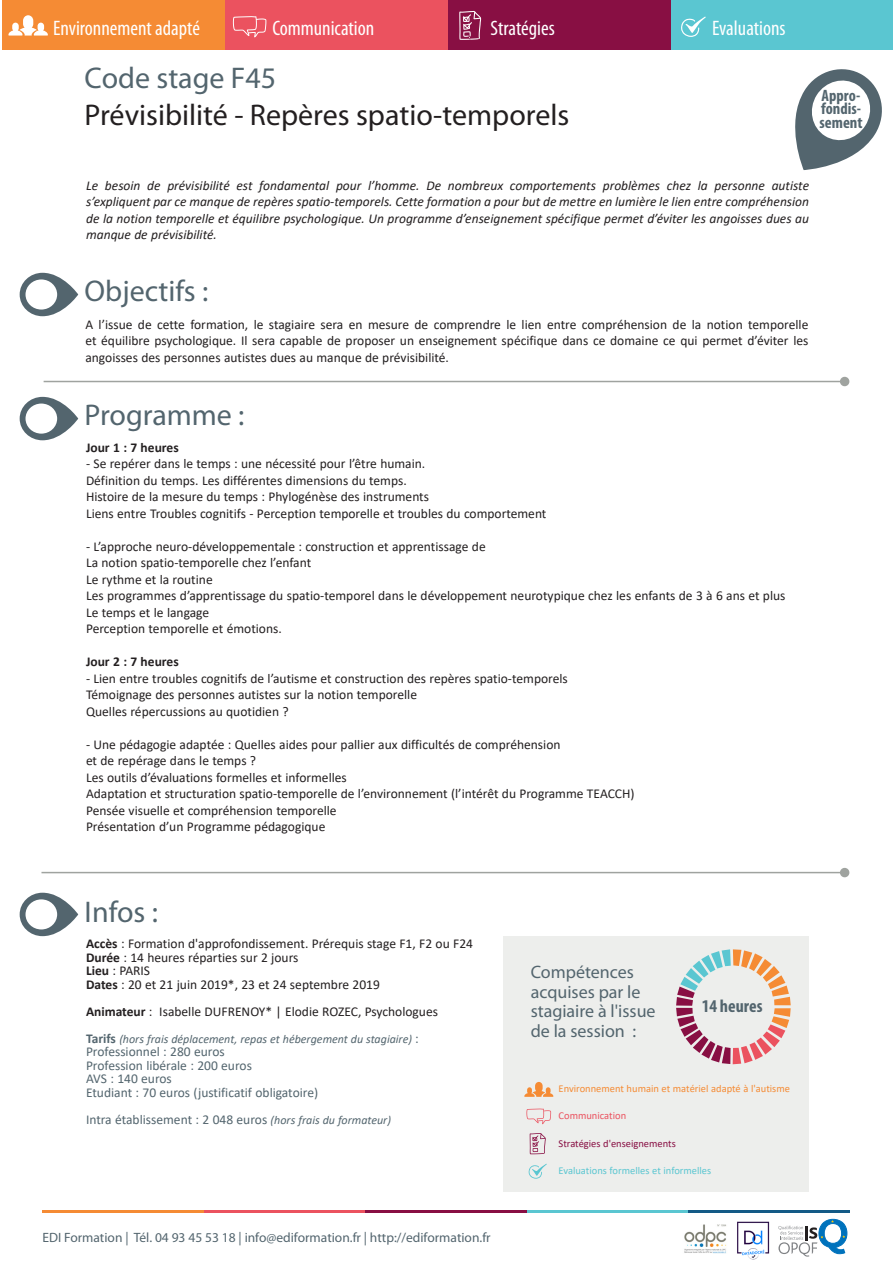
<style>
.page{position:relative;width:893px;height:1263px;background:#fff}
.page>*{position:absolute;margin:0;border:0;box-sizing:border-box;transform-origin:0 0}
.t1{font:30px "Myriad Pro";color:#53656e}
.t2{font:30px "Myriad Pro";color:#231f20}
.t3{font:condensed 21px "Myriad Pro";color:#fff}
.t4{font:18px/19.5px "Myriad Pro";color:#53656e}
.t5{font:700 condensed 18px "Myriad Pro";color:#53656e}
.t6{font:700 condensed 16.5px/13.5px "Myriad Pro";color:#53656e}
.Body_Text_2{font:13.5px/16.5px "Calibri";color:#231f20;text-align:justify}
.t7{font:italic 13.5px/16.5px "Calibri";color:#231f20;text-align:justify}
.Body_Text_2-2{font:13.5px "Calibri";color:#53656e}
.t8{font:13.5px "Myriad Pro";color:#53656e}
.t9{font:700 13.5px "Calibri";color:#231f20}
.Body_Text_2-3{font:italic 12px "Calibri";color:#53656e}
.t10{font:10.5px "Calibri";color:#f58b34}
.t11{font:10.5px "Calibri";color:#5ac6d1}
.t12{font:10.5px "Calibri";color:#880f43}
.t13{font:10.5px "Calibri";color:#eb525f}
.s1{font-weight:700}
.s2{font-weight:700;font-style:normal;font-size:13.5px}
.s3{font-style:normal;font-size:13.5px}
.s4{font-style:italic;font-size:12px}
</style>
<div class="page">
<svg style="left:778px;top:1219px;width:69px;height:37px"></svg>
<hr style="left:43px;top:1210px;width:161px;height:3px;background:#f58b34">
<hr style="left:204px;top:1210px;width:162px;height:3px;background:#eb525f">
<hr style="left:366px;top:1210px;width:161px;height:3px;background:#880f43">
<hr style="left:527px;top:1210px;width:162px;height:3px;background:#5ac6d1">
<hr style="left:689px;top:1210px;width:161px;height:3px;background:#135a86">
<img style="left:737px;top:1221px;width:33px;height:39px">
<img style="left:684px;top:1224px;width:42px;height:29px">
<svg style="left:20px;top:273px;width:58px;height:43px"></svg>
<svg style="left:20px;top:397px;width:58px;height:43px"></svg>
<svg style="left:20px;top:893px;width:58px;height:43px"></svg>
<hr style="left:44px;top:381px;width:798px;height:1px;background:#9fa39f">
<div style="left:841px;top:378px;width:8px;height:7px;background:#9fa39f;border-radius:50%"></div>
<div style="left:840px;top:377px;width:9px;height:9px;border:2px solid #9fa39f;border-radius:50%"></div>
<hr style="left:41px;top:872px;width:801px;height:1px;background:#9fa39f">
<div style="left:841px;top:869px;width:8px;height:7px;background:#9fa39f;border-radius:50%"></div>
<div style="left:840px;top:868px;width:9px;height:9px;border:2px solid #9fa39f;border-radius:50%"></div>
<div style="left:504px;top:936px;width:305px;height:256px;background:#edeeec"></div>
<svg style="left:524px;top:1082px;width:29px;height:15px"></svg>
<svg style="left:526px;top:1108px;width:25px;height:16px"></svg>
<svg style="left:530px;top:1133px;width:16px;height:21px"></svg>
<svg style="left:529px;top:1164px;width:18px;height:15px"></svg>
<div style="left:2px;top:0;width:223px;height:50px;background:#f58b34"></div>
<div style="left:225px;top:0;width:224px;height:50px;background:#eb525f"></div>
<div style="left:449px;top:0;width:223px;height:50px;background:#880f43"></div>
<div style="left:672px;top:0;width:221px;height:50px;background:#5ac6d1"></div>
<svg style="left:459px;top:11px;width:22px;height:29px"></svg>
<svg style="left:8px;top:15px;width:40px;height:21px"></svg>
<svg style="left:233px;top:16px;width:33px;height:21px"></svg>
<svg style="left:681px;top:17px;width:25px;height:20px"></svg>
<svg style="left:795px;top:69px;width:87px;height:101px"></svg>
<svg style="left:676px;top:949px;width:115px;height:115px"></svg>
<p class="t3" style="left:53px;top:15px;width:148px">Environnement adapté</p>
<p class="t3" style="left:272px;top:15px;width:103px">Communication</p>
<p class="t3" style="left:491px;top:15px;width:66px">Stratégies</p>
<p class="t3" style="left:712px;top:15px;width:75px">Evaluations</p>
<p class="t1" style="left:85px;top:59px;width:193px">Code stage F45</p>
<p class="t2" style="left:85px;top:97px;width:486px">Prévisibilité - Repères spatio-temporels</p>
<p class="t6" style="left:819px;top:88px;width:45px">Appro&shy;fondis&shy;sement</p>
<p class="t7" style="left:86px;top:176px;width:724px">Le besoin de prévisibilité est fondamental pour l’homme. De nombreux comportements problèmes chez la personne autiste s’expliquent par ce manque de repères spatio-temporels. Cette formation a pour but de mettre en lumière le lien entre compréhension de la notion temporelle et équilibre psychologique. Un programme d’enseignement spécifique permet d’éviter les angoisses dues au manque de prévisibilité.</p>
<p class="t1" style="left:85px;top:273px;width:125px">Objectifs :</p>
<p class="Body_Text_2" style="left:85px;top:316px;width:724px">A l’issue de cette formation, le stagiaire sera en mesure de comprendre le lien entre compréhension de la notion temporelle et équilibre psychologique. Il sera capable de proposer un enseignement spécifique dans ce domaine ce qui permet d’éviter les angoisses des personnes autistes dues au manque de prévisibilité.</p>
<p class="t1" style="left:85px;top:396px;width:161px">Programme :</p>
<p class="t9" style="left:86px;top:438px;width:94px">Jour 1 : 7 heures</p>
<p class="Body_Text_2" style="left:86px;top:455px;width:341px">- Se repérer dans le temps : une nécessité pour l’être humain.</p>
<p class="Body_Text_2" style="left:86px;top:472px;width:322px">Définition du temps. Les différentes dimensions du temps.</p>
<p class="Body_Text_2" style="left:86px;top:488px;width:345px">Histoire de la mesure du temps : Phylogénèse des instruments</p>
<p class="Body_Text_2" style="left:86px;top:505px;width:462px">Liens entre Troubles cognitifs - Perception temporelle et troubles du comportement</p>
<p class="Body_Text_2" style="left:86px;top:538px;width:401px">- L’approche neuro-développementale : construction et apprentissage de</p>
<p class="Body_Text_2" style="left:86px;top:554px;width:227px">La notion spatio-temporelle chez l’enfant</p>
<p class="Body_Text_2" style="left:86px;top:571px;width:128px">Le rythme et la routine</p>
<p class="Body_Text_2" style="left:86px;top:587px;width:701px">Les programmes d’apprentissage du spatio-temporel dans le développement neurotypique chez les enfants de 3 à 6 ans et plus</p>
<p class="Body_Text_2" style="left:86px;top:604px;width:125px">Le temps et le langage</p>
<p class="Body_Text_2" style="left:86px;top:620px;width:197px">Perception temporelle et émotions.</p>
<p class="t9" style="left:86px;top:652px;width:94px">Jour 2 : 7 heures</p>
<p class="Body_Text_2" style="left:86px;top:670px;width:483px">- Lien entre troubles cognitifs de l’autisme et construction des repères spatio-temporels</p>
<p class="Body_Text_2" style="left:86px;top:686px;width:333px">Témoignage des personnes autistes sur la notion temporelle</p>
<p class="Body_Text_2" style="left:86px;top:703px;width:204px">Quelles répercussions au quotidien ?</p>
<p class="Body_Text_2" style="left:86px;top:736px;width:476px">- Une pédagogie adaptée : Quelles aides pour pallier aux difficultés de compréhension</p>
<p class="Body_Text_2" style="left:86px;top:752px;width:172px">et de repérage dans le temps ?</p>
<p class="Body_Text_2" style="left:86px;top:769px;width:262px">Les outils d’évaluations formelles et informelles</p>
<p class="Body_Text_2" style="left:86px;top:785px;width:550px">Adaptation et structuration spatio-temporelle de l’environnement (l’intérêt du Programme TEACCH)</p>
<p class="Body_Text_2" style="left:86px;top:802px;width:252px">Pensée visuelle et compréhension temporelle</p>
<p class="Body_Text_2" style="left:86px;top:818px;width:241px">Présentation d’un Programme pédagogique</p>
<p class="t1" style="left:85px;top:893px;width:75px">Infos :</p>
<p class="Body_Text_2" style="left:86px;top:935px;width:389px"><span class="s1">Accès</span> : Formation d'approfondissement. Prérequis stage F1, F2 ou F24</p>
<p class="Body_Text_2" style="left:86px;top:949px;width:214px"><span class="s1">Durée</span> : 14 heures réparties sur 2 jours</p>
<p class="Body_Text_2" style="left:86px;top:962px;width:66px"><span class="s1">Lieu</span> : PARIS</p>
<p class="Body_Text_2" style="left:86px;top:976px;width:295px"><span class="s1">Dates</span> : 20 et 21 juin 2019*, 23 et 24 septembre 2019</p>
<p class="Body_Text_2" style="left:86px;top:1003px;width:354px"><span class="s1">Animateur</span> : Isabelle DUFRENOY* | Elodie ROZEC, Psychologues</p>
<p class="Body_Text_2-3" style="left:86px;top:1030px;width:334px"><span class="s2">Tarifs</span> (hors frais déplacement, repas et hébergement du stagiaire) <span class="s3">:</span></p>
<p class="Body_Text_2-2" style="left:86px;top:1042px;width:140px">Professionnel : 280 euros</p>
<p class="Body_Text_2-2" style="left:86px;top:1056px;width:167px">Profession libérale : 200 euros</p>
<p class="Body_Text_2-2" style="left:86px;top:1069px;width:87px">AVS : 140 euros</p>
<p class="Body_Text_2-2" style="left:86px;top:1083px;width:234px">Etudiant : 70 euros (justificatif obligatoire)</p>
<p class="Body_Text_2-2" style="left:86px;top:1110px;width:307px">Intra établissement : 2 048 euros <span class="s4">(hors frais du formateur)</span></p>
<p class="t8" style="left:43px;top:1229px;width:450px">EDI Formation | Tél. 04 93 45 53 18 | info@ediformation.fr | http://ediformation.fr</p>
<p class="t4" style="left:531px;top:962px;width:126px">Compétences acquises par le stagiaire à l'issue de la session :</p>
<p class="t5" style="left:702px;top:994px;width:62px">14 heures</p>
<p class="t10" style="left:559px;top:1081px;width:233px">Environnement humain et matériel adapté à l'autisme</p>
<p class="t13" style="left:559px;top:1108px;width:69px">Communication</p>
<p class="t12" style="left:559px;top:1136px;width:119px">Stratégies d'enseignements</p>
<p class="t11" style="left:559px;top:1163px;width:154px">Evaluations formelles et informelles</p>
</div>
